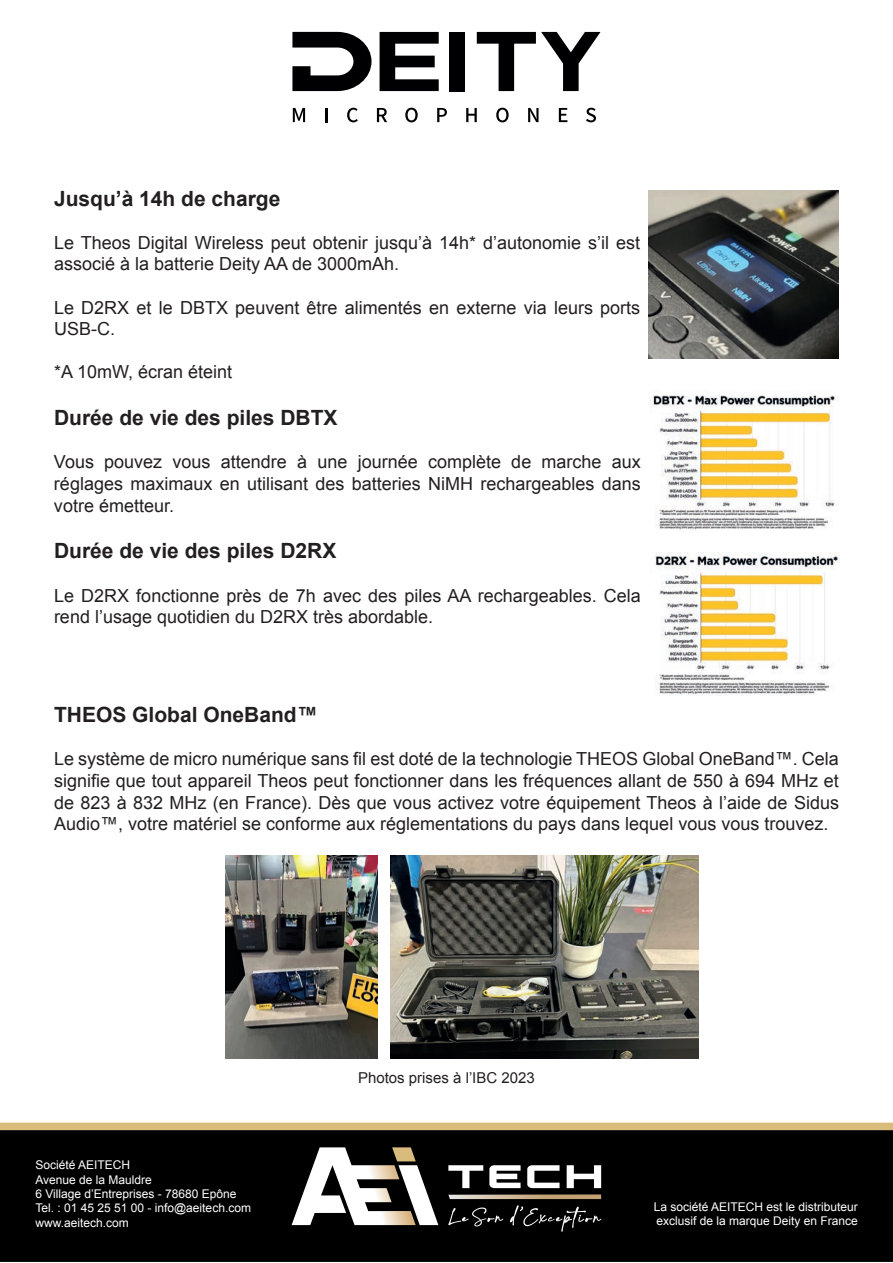
<style>
.page{position:relative;width:893px;height:1263px;background:#fff}
.page>*{position:absolute;margin:0;border:0;box-sizing:border-box;transform-origin:0 0}
.t1{font:700 21px "Arial";color:#231f20}
.t2{font:18px/21.6px "Arial";color:#231f20}
.t3{font:15px "Arial";color:#231f20}
.t4{font:12px/14.4px "Arial";color:#fff}
</style>
<div class="page">
<svg style="left:293px;top:108px;width:12px;height:14px"></svg>
<hr style="left:325px;top:108px;width:3px;height:14px;background:#000002">
<svg style="left:347px;top:108px;width:11px;height:14px"></svg>
<svg style="left:377px;top:108px;width:10px;height:14px"></svg>
<svg style="left:405px;top:108px;width:13px;height:14px"></svg>
<svg style="left:437px;top:108px;width:10px;height:14px"></svg>
<svg style="left:466px;top:108px;width:11px;height:14px"></svg>
<svg style="left:496px;top:108px;width:13px;height:14px"></svg>
<svg style="left:528px;top:108px;width:10px;height:14px"></svg>
<svg style="left:559px;top:108px;width:8px;height:14px"></svg>
<svg style="left:586px;top:108px;width:10px;height:14px"></svg>
<div style="left:449px;top:32px;width:16px;height:59px;background:#000002"></div>
<svg style="left:477px;top:32px;width:123px;height:59px"></svg>
<svg style="left:380px;top:32px;width:59px;height:59px"></svg>
<svg style="left:292px;top:32px;width:79px;height:59px"></svg>
<div style="left:0;top:1130px;width:893px;height:132px;background:#000001;border:2px solid #000001"></div>
<div style="left:0;top:1123px;width:893px;height:7px;background:#d9bb7c"></div>
<svg style="left:448px;top:1194px;width:153px;height:5px"></svg>
<svg style="left:448px;top:1165px;width:35px;height:23px"></svg>
<svg style="left:489px;top:1165px;width:32px;height:23px"></svg>
<svg style="left:527px;top:1165px;width:33px;height:23px"></svg>
<svg style="left:567px;top:1165px;width:34px;height:23px"></svg>
<svg style="left:292px;top:1147px;width:146px;height:78px"></svg>
<svg style="left:448px;top:1207px;width:55px;height:19px"></svg>
<svg style="left:510px;top:1205px;width:91px;height:26px"></svg>
<img style="left:649px;top:190px;width:190px;height:169px">
<img style="left:649px;top:390px;width:189px;height:140px">
<img style="left:655px;top:553px;width:184px;height:142px">
<img style="left:225px;top:856px;width:152px;height:202px">
<img style="left:391px;top:856px;width:308px;height:202px">
<p class="t1" style="left:54px;top:184px;width:228px">Jusqu’à 14h de charge</p>
<p class="t2" style="left:54px;top:232px;width:588px">Le Theos Digital Wireless peut obtenir jusqu’à 14h* d’autonomie s’il est associé à la batterie Deity AA de 3000mAh.</p>
<p class="t2" style="left:54px;top:297px;width:588px">Le D2RX et le DBTX peuvent être alimentés en externe via leurs ports<br>USB-C.</p>
<p class="t2" style="left:54px;top:361px;width:180px">*A 10mW, écran éteint</p>
<p class="t1" style="left:54px;top:404px;width:285px">Durée de vie des piles DBTX</p>
<p class="t2" style="left:54px;top:451px;width:588px;text-align:justify">Vous pouvez vous attendre à une journée complète de marche aux réglages maximaux en utilisant des batteries NiMH rechargeables dans votre émetteur.</p>
<p class="t1" style="left:54px;top:537px;width:284px">Durée de vie des piles D2RX</p>
<p class="t2" style="left:54px;top:585px;width:588px">Le D2RX fonctionne près de 7h avec des piles AA rechargeables. Cela rend l’usage quotidien du D2RX très abordable.</p>
<p class="t1" style="left:54px;top:701px;width:265px">THEOS Global OneBand™</p>
<p class="t2" style="left:54px;top:748px;width:786px;text-align:justify">Le système de micro numérique sans fil est doté de la technologie THEOS Global OneBand™. Cela signifie que tout appareil Theos peut fonctionner dans les fréquences allant de 550 à 694 MHz et de 823 à 832 MHz (en France). Dès que vous activez votre équipement Theos à l’aide de Sidus Audio™, votre matériel se conforme aux réglementations du pays dans lequel vous vous trouvez.</p>
<p class="t4" style="left:35px;top:1158px;width:217px">Société AEITECH<br>Avenue de la Mauldre<br>6 Village d’Entreprises - 78680 Epône<br>Tel. : 01 45 25 51 00 - info@aeitech.com www.aeitech.com</p>
<p class="t3" style="left:358px;top:1068px;width:178px">Photos prises à l’IBC 2023</p>
<p class="t4" style="left:654px;top:1200px;width:206px">La société AEITECH est le distributeur exclusif de la marque Deity en France</p>
</div>
